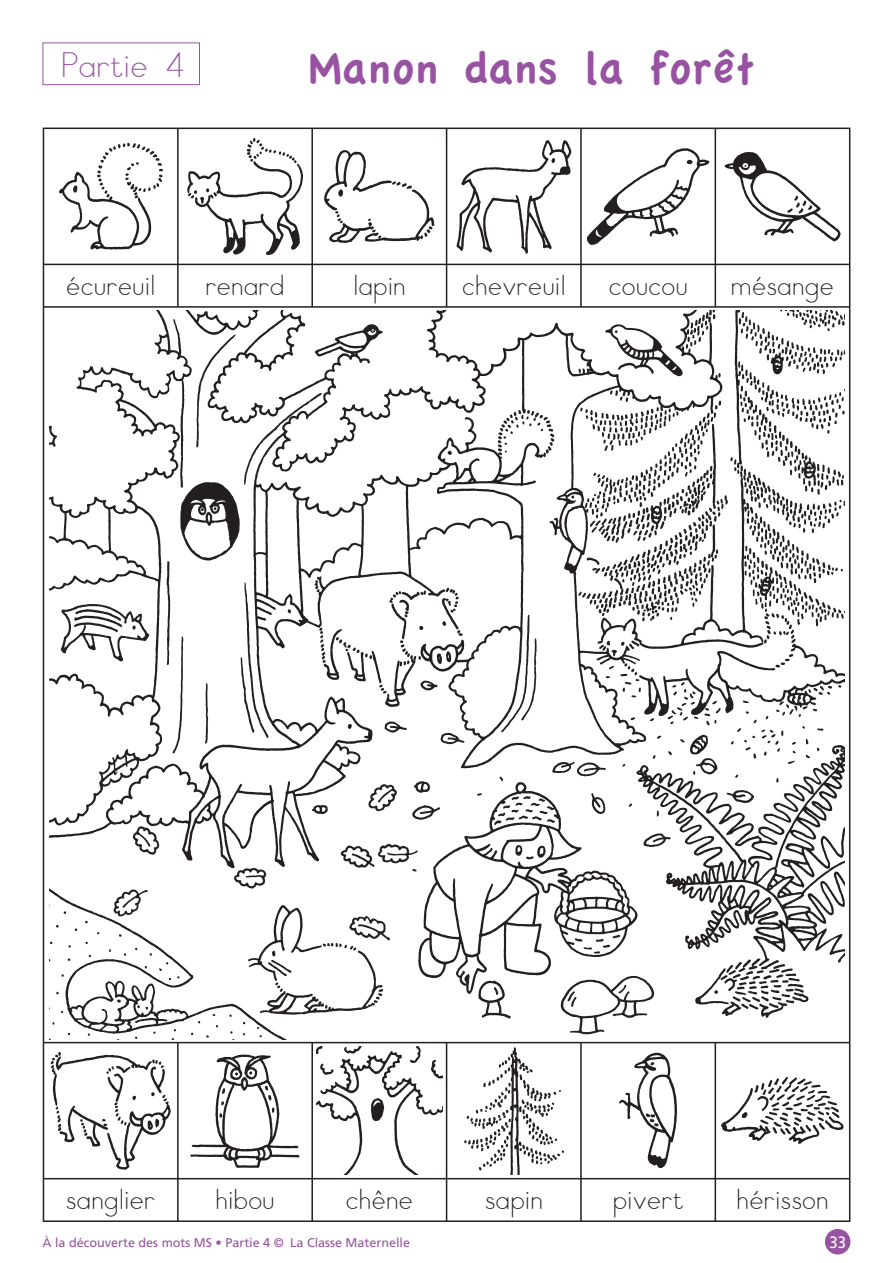
<style>
.page{position:relative;width:893px;height:1263px;background:#fff}
.page>*{position:absolute;margin:0;border:0;box-sizing:border-box;transform-origin:0 0}
.t1{font:48px "Apple Casual";color:#9753a1}
.t2{font:33px "Scola Script";color:#9753a1}
.t3{font:27px "Scola Script";color:#231f20}
.t4{font:16.5px "Frutiger";color:#fff;scale:.9 1}
.t5{font:12.6px "Frutiger";color:#9753a1}
</style>
<div class="page">
<div style="left:825px;top:1229px;width:25px;height:25px;background:#9753a1;border-radius:50%"></div>
<div style="left:43px;top:43px;width:157px;height:42px;border:1px solid #9753a1"></div>
<hr style="left:43px;top:128px;width:135px;height:1px;background:#231f20">
<hr style="left:43px;top:129px;width:1px;height:135px;background:#231f20">
<hr style="left:178px;top:128px;width:134px;height:1px;background:#231f20">
<hr style="left:177px;top:129px;width:2px;height:135px;background:#231f20">
<hr style="left:312px;top:128px;width:135px;height:1px;background:#231f20">
<hr style="left:311px;top:129px;width:2px;height:135px;background:#231f20">
<hr style="left:447px;top:128px;width:134px;height:1px;background:#231f20">
<hr style="left:446px;top:129px;width:1px;height:135px;background:#231f20">
<hr style="left:581px;top:128px;width:134px;height:1px;background:#231f20">
<hr style="left:580px;top:129px;width:2px;height:135px;background:#231f20">
<hr style="left:715px;top:128px;width:135px;height:1px;background:#231f20">
<hr style="left:715px;top:129px;width:1px;height:135px;background:#231f20">
<hr style="left:849px;top:129px;width:1px;height:135px;background:#231f20">
<hr style="left:43px;top:264px;width:135px;height:1px;background:#231f20">
<hr style="left:43px;top:265px;width:1px;height:41px;background:#231f20">
<hr style="left:178px;top:264px;width:134px;height:1px;background:#231f20">
<hr style="left:177px;top:265px;width:2px;height:41px;background:#231f20">
<hr style="left:312px;top:264px;width:135px;height:1px;background:#231f20">
<hr style="left:311px;top:265px;width:2px;height:41px;background:#231f20">
<hr style="left:447px;top:264px;width:134px;height:1px;background:#231f20">
<hr style="left:446px;top:265px;width:1px;height:41px;background:#231f20">
<hr style="left:581px;top:264px;width:134px;height:1px;background:#231f20">
<hr style="left:580px;top:265px;width:2px;height:41px;background:#231f20">
<hr style="left:715px;top:264px;width:135px;height:1px;background:#231f20">
<hr style="left:715px;top:265px;width:1px;height:41px;background:#231f20">
<hr style="left:849px;top:265px;width:1px;height:41px;background:#231f20">
<hr style="left:43px;top:306px;width:135px;height:2px;background:#231f20">
<hr style="left:43px;top:308px;width:1px;height:734px;background:#231f20">
<hr style="left:178px;top:306px;width:672px;height:2px;background:#231f20">
<hr style="left:849px;top:308px;width:1px;height:734px;background:#231f20">
<hr style="left:43px;top:1042px;width:135px;height:1px;background:#231f20">
<hr style="left:43px;top:1043px;width:1px;height:135px;background:#231f20">
<hr style="left:178px;top:1042px;width:134px;height:1px;background:#231f20">
<hr style="left:177px;top:1043px;width:2px;height:135px;background:#231f20">
<hr style="left:312px;top:1042px;width:135px;height:1px;background:#231f20">
<hr style="left:311px;top:1043px;width:2px;height:135px;background:#231f20">
<hr style="left:447px;top:1042px;width:134px;height:1px;background:#231f20">
<hr style="left:446px;top:1043px;width:1px;height:135px;background:#231f20">
<hr style="left:581px;top:1042px;width:134px;height:1px;background:#231f20">
<hr style="left:580px;top:1043px;width:2px;height:135px;background:#231f20">
<hr style="left:715px;top:1042px;width:135px;height:1px;background:#231f20">
<hr style="left:715px;top:1043px;width:1px;height:135px;background:#231f20">
<hr style="left:849px;top:1043px;width:1px;height:135px;background:#231f20">
<hr style="left:43px;top:1178px;width:135px;height:1px;background:#231f20">
<hr style="left:43px;top:1179px;width:1px;height:41px;background:#231f20">
<hr style="left:178px;top:1178px;width:134px;height:1px;background:#231f20">
<hr style="left:177px;top:1179px;width:2px;height:41px;background:#231f20">
<hr style="left:312px;top:1178px;width:135px;height:1px;background:#231f20">
<hr style="left:311px;top:1179px;width:2px;height:41px;background:#231f20">
<hr style="left:447px;top:1178px;width:134px;height:1px;background:#231f20">
<hr style="left:446px;top:1179px;width:1px;height:41px;background:#231f20">
<hr style="left:581px;top:1178px;width:134px;height:1px;background:#231f20">
<hr style="left:580px;top:1179px;width:2px;height:41px;background:#231f20">
<hr style="left:715px;top:1178px;width:135px;height:1px;background:#231f20">
<hr style="left:715px;top:1179px;width:1px;height:41px;background:#231f20">
<hr style="left:849px;top:1179px;width:1px;height:41px;background:#231f20">
<hr style="left:43px;top:1220px;width:672px;height:2px;background:#231f20">
<hr style="left:715px;top:1220px;width:135px;height:2px;background:#231f20">
<img style="left:59px;top:142px;width:104px;height:108px">
<img style="left:187px;top:138px;width:116px;height:117px">
<img style="left:324px;top:150px;width:111px;height:93px">
<img style="left:456px;top:140px;width:116px;height:114px">
<img style="left:586px;top:148px;width:124px;height:97px">
<img style="left:724px;top:151px;width:117px;height:91px">
<img style="left:49px;top:310px;width:795px;height:729px">
<img style="left:50px;top:1052px;width:121px;height:118px">
<img style="left:190px;top:1054px;width:110px;height:114px">
<img style="left:317px;top:1047px;width:125px;height:127px">
<img style="left:464px;top:1047px;width:100px;height:127px">
<img style="left:619px;top:1052px;width:58px;height:117px">
<img style="left:721px;top:1077px;width:123px;height:67px">
<p class="t2" style="left:62px;top:51px;width:125px">Partie 4</p>
<h1 class="t1" style="left:308px;top:45px;width:448px">Manon dans la forêt</h1>
<p class="t3" style="left:66px;top:273px;width:91px">écureuil</p>
<p class="t3" style="left:205px;top:273px;width:81px">renard</p>
<p class="t3" style="left:353px;top:273px;width:54px">lapin</p>
<p class="t3" style="left:462px;top:273px;width:105px">chevreuil</p>
<p class="t3" style="left:608px;top:273px;width:81px">coucou</p>
<p class="t3" style="left:731px;top:273px;width:105px">mésange</p>
<p class="t3" style="left:66px;top:1187px;width:91px">sanglier</p>
<p class="t3" style="left:215px;top:1187px;width:61px">hibou</p>
<p class="t3" style="left:346px;top:1187px;width:69px">chêne</p>
<p class="t3" style="left:485px;top:1187px;width:60px">sapin</p>
<p class="t3" style="left:613px;top:1187px;width:72px">pivert</p>
<p class="t3" style="left:736px;top:1187px;width:94px">hérisson</p>
<p class="t5" style="left:43px;top:1237px;width:369px">À la découverte des mots MS • Partie 4 © La Classe Maternelle</p>
<p class="t4" style="left:829px;top:1235px;width:20px">33</p>
</div>
